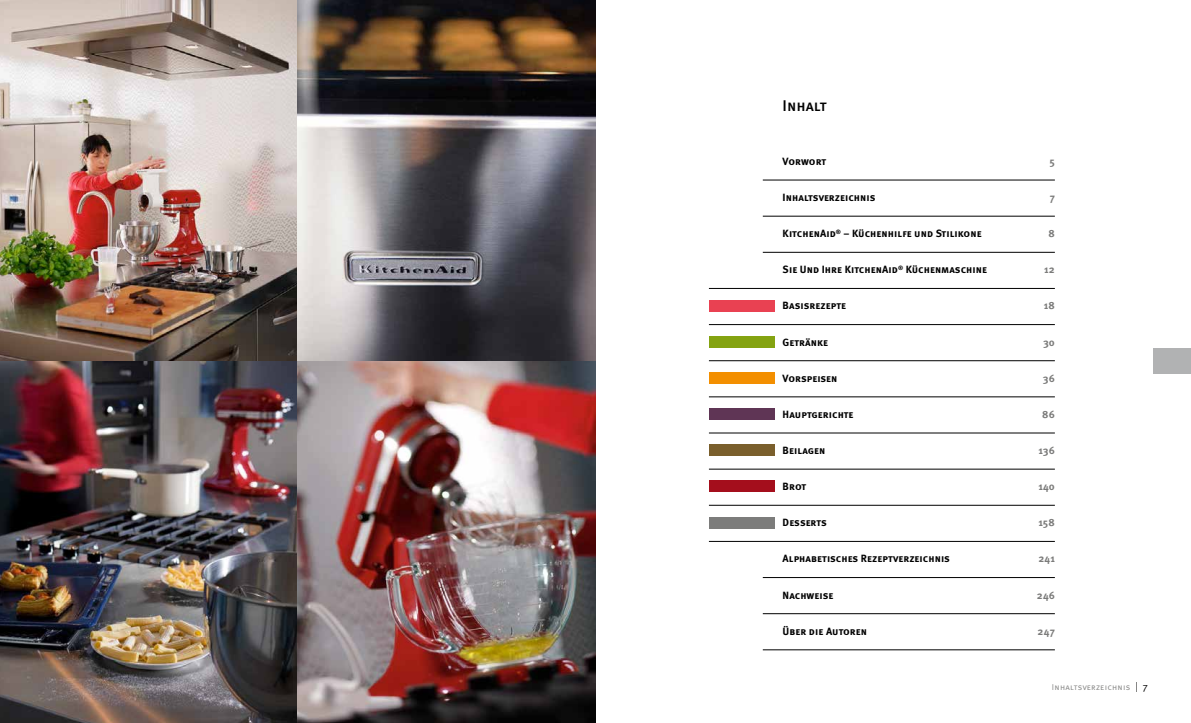
<style>
.page{position:relative;width:1191px;height:723px;background:#fff}
.page>*{position:absolute;margin:0;border:0;box-sizing:border-box;transform-origin:0 0}
.t1{font:500 15.5px "Meta Pro";color:#000}
.t2{font:700 10.5px "Meta Pro";letter-spacing:.01em;color:#000}
.t3{font:700 10.5px "Meta Pro";letter-spacing:.01em;color:#7b7b7a}
.t4{font:10px "Meta Pro";color:#000}
.t5{font:8.5px "Meta Pro";letter-spacing:.035em;color:#878786}
</style>
<div class="page">
<div style="left:709px;top:300px;width:65px;height:11px;background:#e94152"></div>
<div style="left:709px;top:336px;width:65px;height:11px;background:#84a311"></div>
<div style="left:709px;top:372px;width:65px;height:12px;background:#f38f00"></div>
<div style="left:709px;top:408px;width:65px;height:12px;background:#5f3555"></div>
<div style="left:709px;top:445px;width:65px;height:11px;background:#7a5f2c"></div>
<div style="left:709px;top:481px;width:65px;height:11px;background:#a40e1c"></div>
<div style="left:709px;top:517px;width:65px;height:11px;background:#7c7c7b"></div>
<div style="left:1153px;top:349px;width:38px;height:25px;background:#b1b2b3"></div>
<img style="left:0;top:0;width:298px;height:361px">
<img style="left:0;top:361px;width:298px;height:362px">
<img style="left:298px;top:0;width:297px;height:361px">
<img style="left:298px;top:361px;width:297px;height:362px">
<hr style="left:763px;top:180px;width:291px;height:1px;background:#000">
<hr style="left:763px;top:216px;width:291px;height:1px;background:#000">
<hr style="left:763px;top:252px;width:291px;height:1px;background:#000">
<hr style="left:709px;top:288px;width:345px;height:1px;background:#000">
<hr style="left:709px;top:324px;width:345px;height:1px;background:#000">
<hr style="left:709px;top:360px;width:345px;height:1px;background:#000">
<hr style="left:709px;top:397px;width:345px;height:1px;background:#000">
<hr style="left:709px;top:433px;width:345px;height:1px;background:#000">
<hr style="left:709px;top:469px;width:345px;height:1px;background:#000">
<hr style="left:709px;top:505px;width:345px;height:1px;background:#000">
<hr style="left:709px;top:541px;width:345px;height:1px;background:#000">
<hr style="left:763px;top:577px;width:291px;height:1px;background:#000">
<hr style="left:763px;top:613px;width:291px;height:1px;background:#000">
<hr style="left:763px;top:650px;width:291px;height:1px;background:#000">
<h1 class="t1" style="left:782px;top:96px;width:46px">Inhalt</h1>
<p class="t2" style="left:782px;top:155px;width:45px">Vorwort</p>
<p class="t2" style="left:782px;top:191px;width:94px">Inhaltsverzeichnis</p>
<p class="t2" style="left:782px;top:227px;width:200px">KitchenAid<sup>®</sup> – Küchenhilfe und Stilikone</p>
<p class="t2" style="left:782px;top:263px;width:206px">Sie Und Ihre KitchenAid<sup>®</sup> Küchenmaschine</p>
<p class="t2" style="left:782px;top:299px;width:65px">Basisrezepte</p>
<p class="t2" style="left:782px;top:335px;width:47px">Getränke</p>
<p class="t2" style="left:782px;top:371px;width:56px">Vorspeisen</p>
<p class="t2" style="left:782px;top:407px;width:72px">Hauptgerichte</p>
<p class="t2" style="left:782px;top:444px;width:44px">Beilagen</p>
<p class="t2" style="left:782px;top:480px;width:25px">Brot</p>
<p class="t2" style="left:782px;top:516px;width:46px">Desserts</p>
<p class="t2" style="left:782px;top:552px;width:169px">Alphabetisches Rezeptverzeichnis</p>
<p class="t2" style="left:782px;top:588px;width:52px">Nachweise</p>
<p class="t2" style="left:782px;top:624px;width:86px">Über die Autoren</p>
<p class="t3" style="left:1049px;top:155px;width:7px">5</p>
<p class="t3" style="left:1049px;top:191px;width:7px">7</p>
<p class="t3" style="left:1048px;top:227px;width:8px">8</p>
<p class="t3" style="left:1044px;top:263px;width:12px">12</p>
<p class="t3" style="left:1043px;top:299px;width:13px">18</p>
<p class="t3" style="left:1043px;top:335px;width:13px">30</p>
<p class="t3" style="left:1042px;top:371px;width:14px">36</p>
<p class="t3" style="left:1042px;top:407px;width:14px">86</p>
<p class="t3" style="left:1038px;top:444px;width:18px">136</p>
<p class="t3" style="left:1038px;top:480px;width:18px">140</p>
<p class="t3" style="left:1038px;top:516px;width:18px">158</p>
<p class="t3" style="left:1038px;top:552px;width:18px">241</p>
<p class="t3" style="left:1037px;top:588px;width:19px">246</p>
<p class="t3" style="left:1037px;top:624px;width:19px">247</p>
<p class="t5" style="left:1052px;top:682px;width:80px">Inhaltsverzeichnis</p>
<p class="t4" style="left:1143px;top:680px;width:7px">7</p>
</div>
